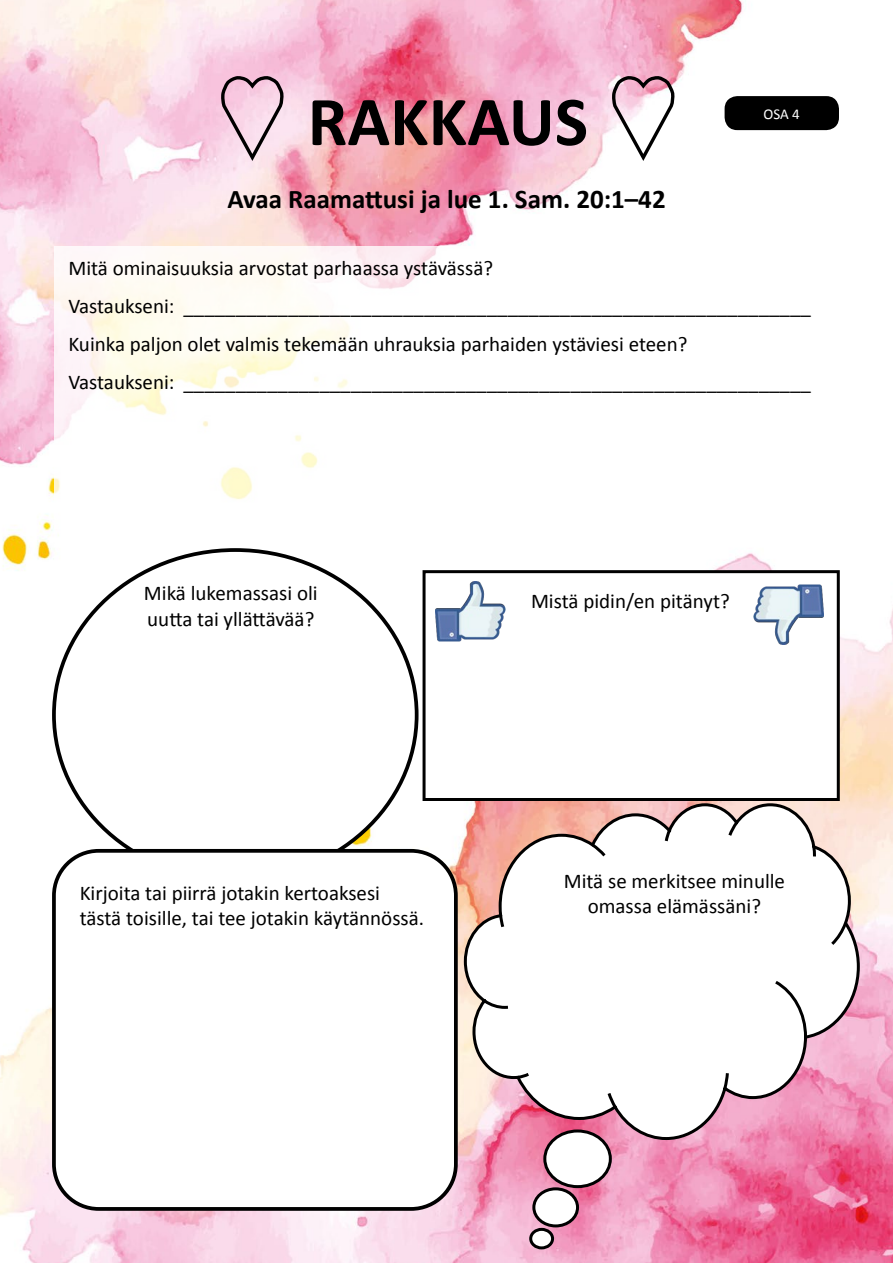
<style>
.page{position:relative;width:893px;height:1263px;background:#fff}
.page>*{position:absolute;margin:0;border:0;box-sizing:border-box;transform-origin:0 0}
.t1{font:700 70.5px "Calibri";color:#000}
.t2{font:700 27px "Calibri";color:#000}
.Paragraph_Style_1{font:21px/25.2px "Calibri";color:#000}
.t3{font:15px "Calibri";color:#fff}
</style>
<div class="page">
<img style="left:0;top:0;width:893px;height:1263px">
<svg style="left:462px;top:802px;width:399px;height:339px"></svg>
<svg style="left:481px;top:997px;width:30px;height:13px"></svg>
<svg style="left:515px;top:1070px;width:17px;height:10px"></svg>
<svg style="left:605px;top:1090px;width:14px;height:21px"></svg>
<svg style="left:721px;top:1070px;width:10px;height:21px"></svg>
<svg style="left:772px;top:978px;width:36px;height:62px"></svg>
<svg style="left:828px;top:919px;width:21px;height:29px"></svg>
<svg style="left:810px;top:843px;width:7px;height:16px"></svg>
<svg style="left:726px;top:818px;width:15px;height:21px"></svg>
<svg style="left:663px;top:826px;width:10px;height:18px"></svg>
<svg style="left:588px;top:841px;width:21px;height:19px"></svg>
<svg style="left:497px;top:912px;width:9px;height:18px"></svg>
<div style="left:545px;top:1131px;width:65px;height:55px;background:#fff;border-radius:50%"></div>
<div style="left:543px;top:1129px;width:69px;height:59px;border:3px solid #000;border-radius:50%"></div>
<div style="left:534px;top:1189px;width:43px;height:37px;background:#fff;border-radius:50%"></div>
<div style="left:532px;top:1187px;width:47px;height:40px;border:3px solid #000;border-radius:50%"></div>
<div style="left:531px;top:1229px;width:22px;height:19px;background:#fff;border-radius:50%"></div>
<div style="left:529px;top:1228px;width:25px;height:21px;border:3px solid #000;border-radius:50%"></div>
<div style="left:424px;top:572px;width:414px;height:227px;background:#fff"></div>
<div style="left:423px;top:570px;width:417px;height:231px;border:3px solid #000"></div>
<div style="left:54px;top:550px;width:363px;height:330px;background:#fff;border-radius:50%"></div>
<div style="left:54px;top:851px;width:402px;height:358px;background:#fff;border-radius:45px"></div>
<div style="left:52px;top:849px;width:406px;height:362px;border:4px solid #000;border-radius:45px"></div>
<img style="left:436px;top:582px;width:69px;height:59px">
<img style="left:753px;top:584px;width:70px;height:60px">
<div style="left:54px;top:247px;width:785px;height:282px;background:#fff"></div>
<svg style="left:220px;top:74px;width:65px;height:90px;background:#d8bac9"></svg>
<svg style="left:611px;top:74px;width:65px;height:90px"></svg>
<div style="left:725px;top:96px;width:114px;height:34px;background:#000;border-radius:13px"></div>
<p class="t1" style="left:308px;top:78px;width:282px">RAKKAUS</p>
<p class="t2" style="left:227px;top:182px;width:440px">Avaa Raamattusi ja lue 1. Sam. 20:1–42</p>
<p class="t3" style="left:763px;top:104px;width:38px">OSA 4</p>
<p class="Paragraph_Style_1" style="left:68px;top:255px;width:426px">Mitä ominaisuuksia arvostat parhaassa ystävässä?</p>
<p class="Paragraph_Style_1" style="left:68px;top:293px;width:744px">Vastaukseni: ____________________________________________________________</p>
<p class="Paragraph_Style_1" style="left:68px;top:330px;width:621px">Kuinka paljon olet valmis tekemään uhrauksia parhaiden ystäviesi eteen?</p>
<p class="Paragraph_Style_1" style="left:68px;top:368px;width:744px">Vastaukseni: ____________________________________________________________</p>
<p class="Paragraph_Style_1" style="left:144px;top:580px;width:175px">Mikä lukemassasi oli uutta tai yllättävää?</p>
<p class="Paragraph_Style_1" style="left:531px;top:588px;width:200px">Mistä pidin/en pitänyt?</p>
<p class="Paragraph_Style_1" style="left:80px;top:880px;width:346px">Kirjoita tai piirrä jotakin kertoaksesi tästä toisille, tai tee jotakin käytännössä.</p>
<p class="Paragraph_Style_1" style="left:564px;top:867px;width:223px;text-align:center">Mitä se merkitsee minulle omassa elämässäni?</p>
</div>
